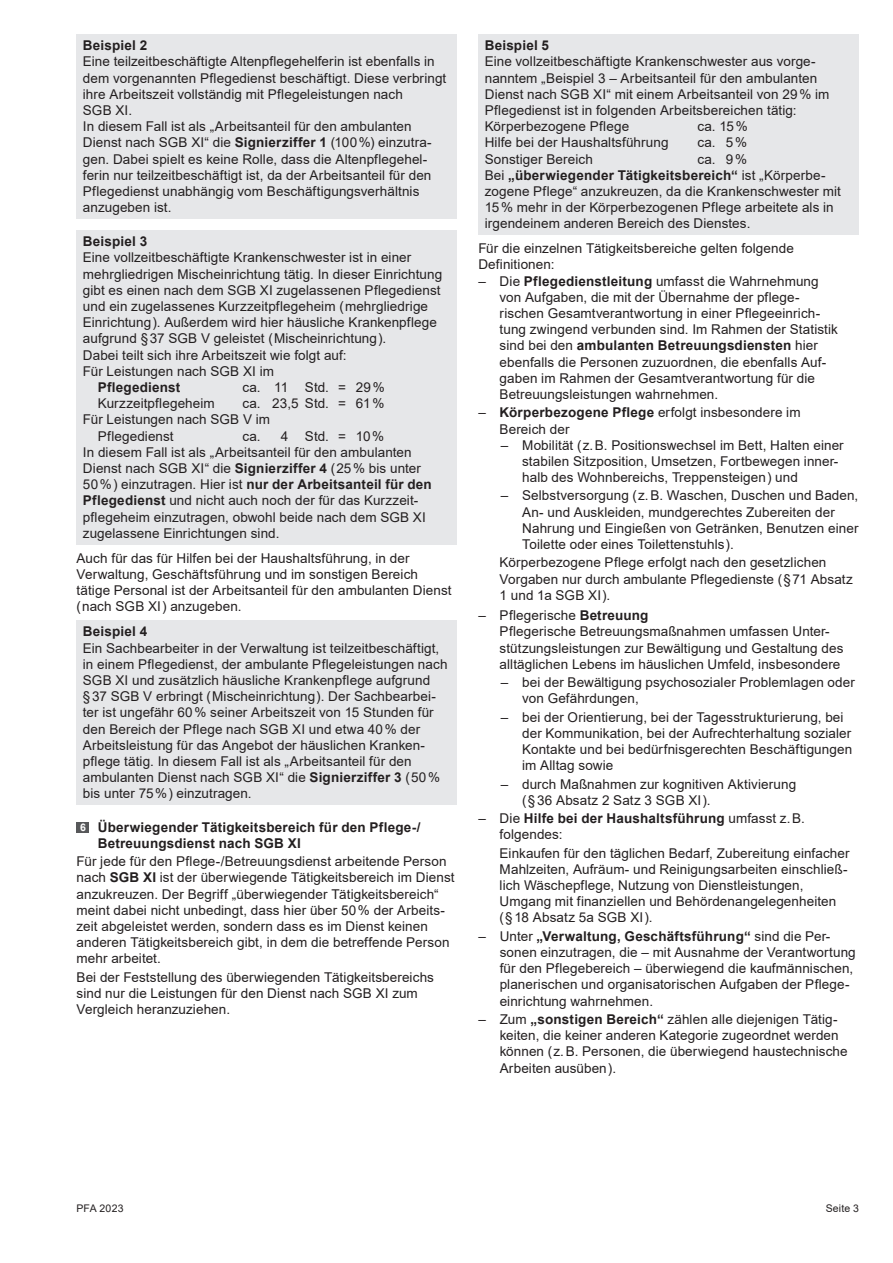
<style>
.page{position:relative;width:893px;height:1263px;background:#fff}
.page>*{position:absolute;margin:0;border:0;box-sizing:border-box;transform-origin:0 0}
.t1{font:13.5px/16.2px "Arial";letter-spacing:.005em;color:#231f20}
.t2{font:700 13.5px/16.2px "Arial";letter-spacing:.015em;color:#231f20}
.t3{font:10.5px "Arial";letter-spacing:.015em;color:#231f20}
.t4{font:700 10.5px "Arial";color:#fff}
.s1{font-weight:700}
.s2{font-weight:400}
</style>
<div class="page">
<div style="left:77px;top:34px;width:380px;height:185px;background:#e6e7e9"></div>
<div style="left:77px;top:230px;width:380px;height:314px;background:#e6e7e9"></div>
<div style="left:77px;top:620px;width:380px;height:185px;background:#e6e7e9"></div>
<div style="left:478px;top:34px;width:381px;height:201px;background:#e6e7e9"></div>
<div style="left:77px;top:822px;width:12px;height:10px;background:#57585a"></div>
<p class="t2" style="left:83px;top:38px;width:66px">Beispiel 2</p>
<p class="t1" style="left:83px;top:53px;width:365px">Eine teilzeitbeschäftigte Altenpflegehelferin ist ebenfalls in dem vorgenannten Pflegedienst beschäftigt. Diese verbringt ihre Arbeitszeit vollständig mit Pflegeleistungen nach<br>SGB XI.<br>In diesem Fall ist als „Arbeitsanteil für den ambulanten Dienst nach SGB XI“ die <span class="s1">Signierziffer 1</span> (100%) einzutra&shy;gen. Dabei spielt es keine Rolle, dass die Altenpflegehel&shy;ferin nur teilzeitbeschäftigt ist, da der Arbeitsanteil für den Pflegedienst unabhängig vom Beschäftigungsverhältnis anzugeben ist.</p>
<p class="t2" style="left:83px;top:233px;width:66px">Beispiel 3</p>
<p class="t1" style="left:83px;top:249px;width:361px">Eine vollzeitbeschäftigte Krankenschwester ist in einer mehrgliedrigen Mischeinrichtung tätig. In dieser Einrichtung gibt es einen nach dem SGB XI zugelassenen Pflegedienst und ein zugelassenes Kurzzeitpflegeheim (mehrgliedrige Einrichtung). Außerdem wird hier häusliche Krankenpflege aufgrund §37 SGB V geleistet (Mischeinrichtung).<br>Dabei teilt sich ihre Arbeitszeit wie folgt auf:<br>Für Leistungen nach SGB XI im</p>
<p class="t2" style="left:98px;top:379px;width:84px">Pflegedienst</p>
<p class="t1" style="left:242px;top:379px;width:144px">ca. 11 Std. = 29%</p>
<p class="t1" style="left:98px;top:395px;width:119px">Kurzzeitpflegeheim</p>
<p class="t1" style="left:242px;top:395px;width:143px">ca. 23,5 Std. = 61%</p>
<p class="t1" style="left:83px;top:411px;width:189px">Für Leistungen nach SGB V im</p>
<p class="t1" style="left:98px;top:428px;width:77px">Pflegedienst</p>
<p class="t1" style="left:83px;top:428px;width:350px;text-indent:159px">ca. 4 Std. = 10%<br>In diesem Fall ist als „Arbeitsanteil für den ambulanten Dienst nach SGB XI“ die <span class="s1">Signierziffer 4</span> (25% bis unter 50%) einzutragen. Hier ist <span class="s1">nur der Arbeitsanteil für den Pflegedienst</span> und nicht auch noch der für das Kurzzeit&shy;pflegeheim einzutragen, obwohl beide nach dem SGB XI zugelassene Einrichtungen sind.</p>
<p class="t1" style="left:77px;top:550px;width:377px">Auch für das für Hilfen bei der Haushaltsführung, in der Verwaltung, Geschäftsführung und im sonstigen Bereich tätige Personal ist der Arbeitsanteil für den ambulanten Dienst ( nach SGB XI ) anzugeben.</p>
<p class="t2" style="left:83px;top:624px;width:66px">Beispiel 4</p>
<p class="t1" style="left:83px;top:640px;width:366px">Ein Sachbearbeiter in der Verwaltung ist teilzeitbeschäftigt, in einem Pflegedienst, der ambulante Pflegeleistungen nach SGB XI und zusätzlich häusliche Krankenpflege aufgrund §37 SGB V erbringt ( Mischeinrichtung ). Der Sachbearbei&shy;ter ist ungefähr 60% seiner Arbeitszeit von 15 Stunden für den Bereich der Pflege nach SGB XI und etwa 40% der Arbeitsleistung für das Angebot der häuslichen Kranken&shy;pflege tätig. In diesem Fall ist als „Arbeitsanteil für den ambulanten Dienst nach SGB XI“ die <span class="s1">Signierziffer 3</span> ( 50% bis unter 75% ) einzutragen.</p>
<p class="t2" style="left:98px;top:819px;width:324px">Überwiegender Tätigkeitsbereich für den Pflege-/<br>Betreuungsdienst nach SGB XI</p>
<p class="t1" style="left:77px;top:853px;width:380px">Für jede für den Pflege-/Betreuungsdienst arbeitende Person nach <span class="s1">SGB XI</span> ist der überwiegende Tätigkeitsbereich im Dienst anzukreuzen. Der Begriff „überwiegender Tätigkeitsbereich“ meint dabei nicht unbedingt, dass hier über 50% der Arbeits&shy;zeit abgeleistet werden, sondern dass es im Dienst keinen anderen Tätigkeitsbereich gibt, in dem die betreffende Person mehr arbeitet.</p>
<p class="t1" style="left:77px;top:969px;width:359px">Bei der Feststellung des überwiegenden Tätigkeitsbereichs sind nur die Leistungen für den Dienst nach SGB XI zum<br>Vergleich heranzuziehen.</p>
<p class="t4" style="left:80px;top:820px;width:7px">6</p>
<p class="t2" style="left:485px;top:38px;width:66px">Beispiel 5</p>
<p class="t1" style="left:485px;top:53px;width:346px">Eine vollzeitbeschäftigte Krankenschwester aus vorge&shy;nanntem „Beispiel 3 – Arbeitsanteil für den ambulanten Dienst nach SGB XI“ mit einem Arbeitsanteil von 29% im Pflegedienst ist in folgenden Arbeitsbereichen tätig:<br>Körperbezogene Pflege</p>
<p class="t1" style="left:697px;top:118px;width:52px">ca. 15%</p>
<p class="t1" style="left:485px;top:134px;width:185px">Hilfe bei der Haushaltsführung</p>
<p class="t1" style="left:697px;top:134px;width:51px">ca. 5%</p>
<p class="t1" style="left:485px;top:151px;width:110px">Sonstiger Bereich</p>
<p class="t1" style="left:485px;top:151px;width:358px;text-indent:213px">ca. 9%<br>Bei <span class="s1">„überwiegender Tätigkeitsbereich“</span> ist „Körperbe&shy;zogene Pflege“ anzukreuzen, da die Krankenschwester mit 15% mehr in der Körperbezogenen Pflege arbeitete als in irgendeinem anderen Bereich des Dienstes.</p>
<p class="t1" style="left:478px;top:240px;width:317px">Für die einzelnen Tätigkeitsbereiche gelten folgende<br>Definitionen:</p>
<p class="t1" style="left:500px;top:273px;width:340px;text-indent:-21px">– Die <span class="s1">Pflegedienstleitung</span> umfasst die Wahrnehmung von Aufgaben, die mit der Übernahme der pflege&shy;rischen Gesamtverantwortung in einer Pflegeeinrich&shy;tung zwingend verbunden sind. Im Rahmen der Statistik sind bei den <span class="s1">ambulanten Betreuungsdiensten</span> hier ebenfalls die Personen zuzuordnen, die ebenfalls Auf&shy;gaben im Rahmen der Gesamtverantwortung für die Betreuungsleistungen wahrnehmen.</p>
<p class="t1" style="left:500px;top:404px;width:302px;text-indent:-21px">– <span class="s1">Körperbezogene Pflege</span> erfolgt insbesondere im<br>Bereich der</p>
<p class="t1" style="left:522px;top:437px;width:323px;text-indent:-21px">– Mobilität ( z.B. Positionswechsel im Bett, Halten einer stabilen Sitzposition, Umsetzen, Fortbewegen inner&shy;halb des Wohnbereichs, Treppensteigen ) und</p>
<p class="t1" style="left:522px;top:487px;width:338px;text-indent:-21px">– Selbstversorgung ( z.B. Waschen, Duschen und Baden, An- und Auskleiden, mundgerechtes Zubereiten der Nahrung und Eingießen von Getränken, Benutzen einer Toilette oder eines Toilettenstuhls ).</p>
<p class="t1" style="left:500px;top:554px;width:355px">Körperbezogene Pflege erfolgt nach den gesetzlichen<br>Vorgaben nur durch ambulante Pflegedienste ( §71 Absatz<br>1 und 1a SGB XI ).</p>
<p class="t1" style="left:500px;top:607px;width:345px;text-indent:-21px">– Pflegerische <span class="s1">Betreuung<br></span>Pflegerische Betreuungsmaßnahmen umfassen Unter&shy;stützungsleistungen zur Bewältigung und Gestaltung des alltäglichen Lebens im häuslichen Umfeld, insbesondere</p>
<p class="t1" style="left:522px;top:674px;width:334px;text-indent:-21px">– bei der Bewältigung psychosozialer Problemlagen oder von Gefährdungen,</p>
<p class="t1" style="left:522px;top:709px;width:331px;text-indent:-21px">– bei der Orientierung, bei der Tagesstrukturierung, bei der Kommunikation, bei der Aufrechterhaltung sozialer Kontakte und bei bedürfnisgerechten Beschäftigungen im Alltag sowie</p>
<p class="t1" style="left:522px;top:776px;width:275px;text-indent:-21px">– durch Maßnahmen zur kognitiven Aktivierung ( §36 Absatz 2 Satz 3 SGB XI ).</p>
<p class="t2" style="left:500px;top:810px;width:307px;text-indent:-21px"><span class="s2">– Die</span> Hilfe bei der Haushaltsführung <span class="s2">umfasst z.B. folgendes:</span></p>
<p class="t1" style="left:500px;top:845px;width:352px">Einkaufen für den täglichen Bedarf, Zubereitung einfacher Mahlzeiten, Aufräum- und Reinigungsarbeiten einschließ&shy;lich Wäschepflege, Nutzung von Dienstleistungen, Umgang mit finanziellen und Behördenangelegenheiten<br>( §18 Absatz 5a SGB XI ).</p>
<p class="t1" style="left:500px;top:928px;width:358px;text-indent:-21px">– Unter <span class="s1">„Verwaltung, Geschäftsführung“</span> sind die Per&shy;sonen einzutragen, die – mit Ausnahme der Verantwortung für den Pflegebereich – überwiegend die kaufmännischen, planerischen und organisatorischen Aufgaben der Pflege&shy;einrichtung wahrnehmen.</p>
<p class="t1" style="left:500px;top:1011px;width:350px;text-indent:-21px">– Zum <span class="s1">„sonstigen Bereich“</span> zählen alle diejenigen Tätig&shy;keiten, die keiner anderen Kategorie zugeordnet werden können ( z.B. Personen, die überwiegend haustechnische Arbeiten ausüben ).</p>
<p class="t3" style="left:77px;top:1201px;width:48px">PFA 2023</p>
<p class="t3" style="left:826px;top:1201px;width:35px">Seite 3</p>
</div>
